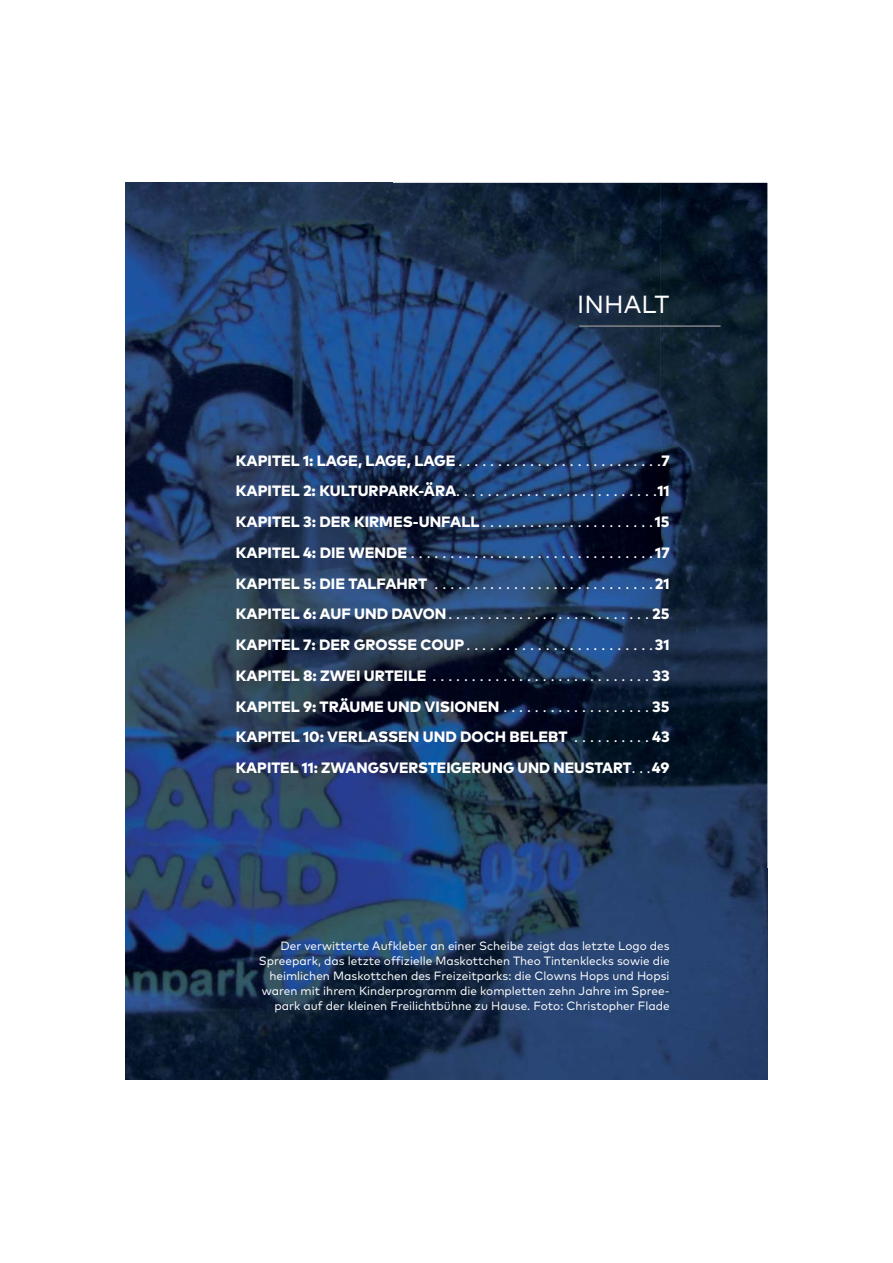
<style>
.page{position:relative;width:893px;height:1263px;background:#fff}
.page>*{position:absolute;margin:0;border:0;box-sizing:border-box;transform-origin:0 0}
.t1{font:24.75px "Mark Pro";letter-spacing:.005em;color:#fff}
.t2{font:800 15px/30.8px "Mark Pro";color:#fff;text-align:justify}
.t3{font:12px/15px "Mark Pro";color:#fafbfb;text-align:right}
.s1{font-weight:400}
</style>
<div class="page">
<img style="left:125px;top:183px;width:642px;height:897px">
<img style="left:649px;top:234px;width:14px;height:9px">
<svg style="left:663px;top:234px;width:6px;height:9px"></svg>
<hr style="left:579px;top:325px;width:142px;height:2px;background:#828487">
<h1 class="t1" style="left:577px;top:294px;width:94px">INHALT</h1>
<p class="t2" style="left:236px;top:445px;width:435px">KAPITEL 1: LAGE, LAGE, LAGE <span class="s1">. . . . . . . . . . . . . . . . . . . . . . . . . .</span>7<br>KAPITEL 2: KULTURPARK-ÄRA<span class="s1">. . . . . . . . . . . . . . . . . . . . . . . . . .</span>11<br>KAPITEL 3: DER KIRMES-UNFALL <span class="s1">. . . . . . . . . . . . . . . . . . . . . .</span>15<br>KAPITEL 4: DIE WENDE <span class="s1">. . . . . . . . . . . . . . . . . . . . . . . . . . . . . . .</span> 17<br>KAPITEL 5: DIE TALFAHRT <span class="s1">. . . . . . . . . . . . . . . . . . . . . . . . . . . .</span>21<br>KAPITEL 6: AUF UND DAVON <span class="s1">. . . . . . . . . . . . . . . . . . . . . . . . . .</span> 25<br>KAPITEL 7: DER GROSSE COUP <span class="s1">. . . . . . . . . . . . . . . . . . . . . . . .</span>31<br>KAPITEL 8: ZWEI URTEILE <span class="s1">. . . . . . . . . . . . . . . . . . . . . . . . . . . .</span> 33<br>KAPITEL 9: TRÄUME UND VISIONEN <span class="s1">. . . . . . . . . . . . . . . . . . .</span> 35<br>KAPITEL 10: VERLASSEN UND DOCH BELEBT <span class="s1">. . . . . . . . . .</span> 43<br>KAPITEL 11: ZWANGSVERSTEIGERUNG UND NEUSTART <span class="s1">. . .</span> 49</p>
<p class="t3" style="left:259px;top:939px;width:412px">Der verwitterte Aufkleber an einer Scheibe zeigt das letzte Logo des Spreepark, das letzte offizielle Maskottchen Theo Tintenklecks sowie die heimlichen Maskottchen des Freizeitparks: die Clowns Hops und Hopsi waren mit ihrem Kinderprogramm die kompletten zehn Jahre im Spree&shy;park auf der kleinen Freilichtbühne zu Hause. Foto: Christopher Flade</p>
</div>
